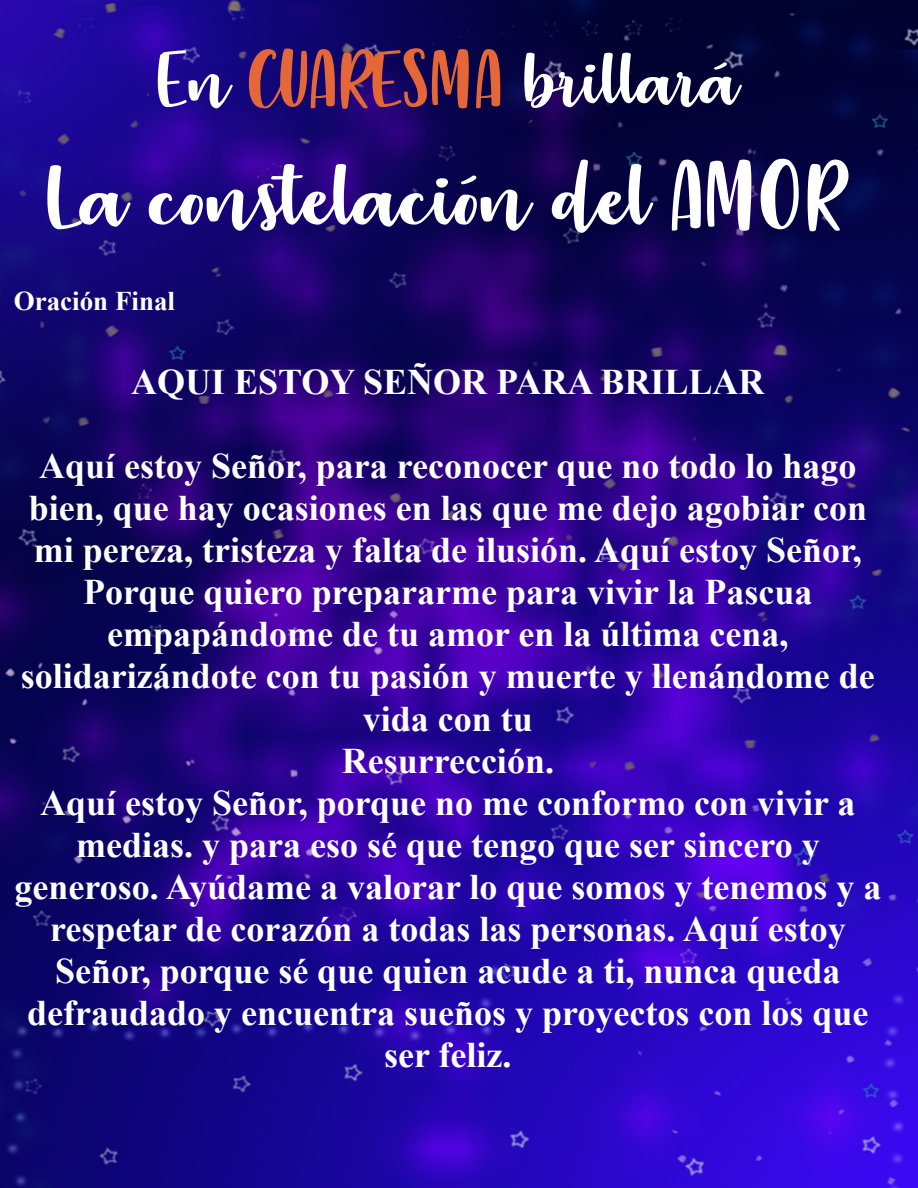
<style>
.page{position:relative;width:918px;height:1188px;background:#fff}
.page>*{position:absolute;margin:0;border:0;box-sizing:border-box;transform-origin:0 0}
.t1{font:108px "Strawberry Blossom";color:#fff;scale:1.19 1}
.t2{font:90px "Strawberry Blossom";color:#fff;scale:1.19 1}
.t3{font:700 36px/42px "Times New Roman";color:#fff;text-align:center}
.t4{font:700 27px "Times New Roman";color:#fff}
.s1{color:#e56737}
</style>
<div class="page">
<img style="left:0;top:0;width:918px;height:1188px">
<h2 class="t2" style="left:158px;top:37px;width:491px">En <span class="s1">CUARESMA</span> brillará</h2>
<h1 class="t1" style="left:47px;top:145px;width:672px">La constelación del AMOR</h1>
<p class="t4" style="left:14px;top:282px;width:163px">Oración Final</p>
<p class="t3" style="left:131px;top:360px;width:635px">AQUI ESTOY SEÑOR PARA BRILLAR</p>
<p class="t3" style="left:14px;top:444px;width:868px">Aquí estoy Señor, para reconocer que no todo lo hago bien, que hay ocasiones en las que me dejo agobiar con mi pereza, tristeza y falta de ilusión. Aquí estoy Señor, Porque quiero prepararme para vivir la Pascua empapándome de tu amor en la última cena, solidarizándote con tu pasión y muerte y llenándome de vida con tu<br>Resurrección.<br>Aquí estoy Señor, porque no me conformo con vivir a medias. y para eso sé que tengo que ser sincero y generoso. Ayúdame a valorar lo que somos y tenemos y a respetar de corazón a todas las personas. Aquí estoy Señor, porque sé que quien acude a ti, nunca queda defraudado y encuentra sueños y proyectos con los que ser feliz.</p>
</div>
